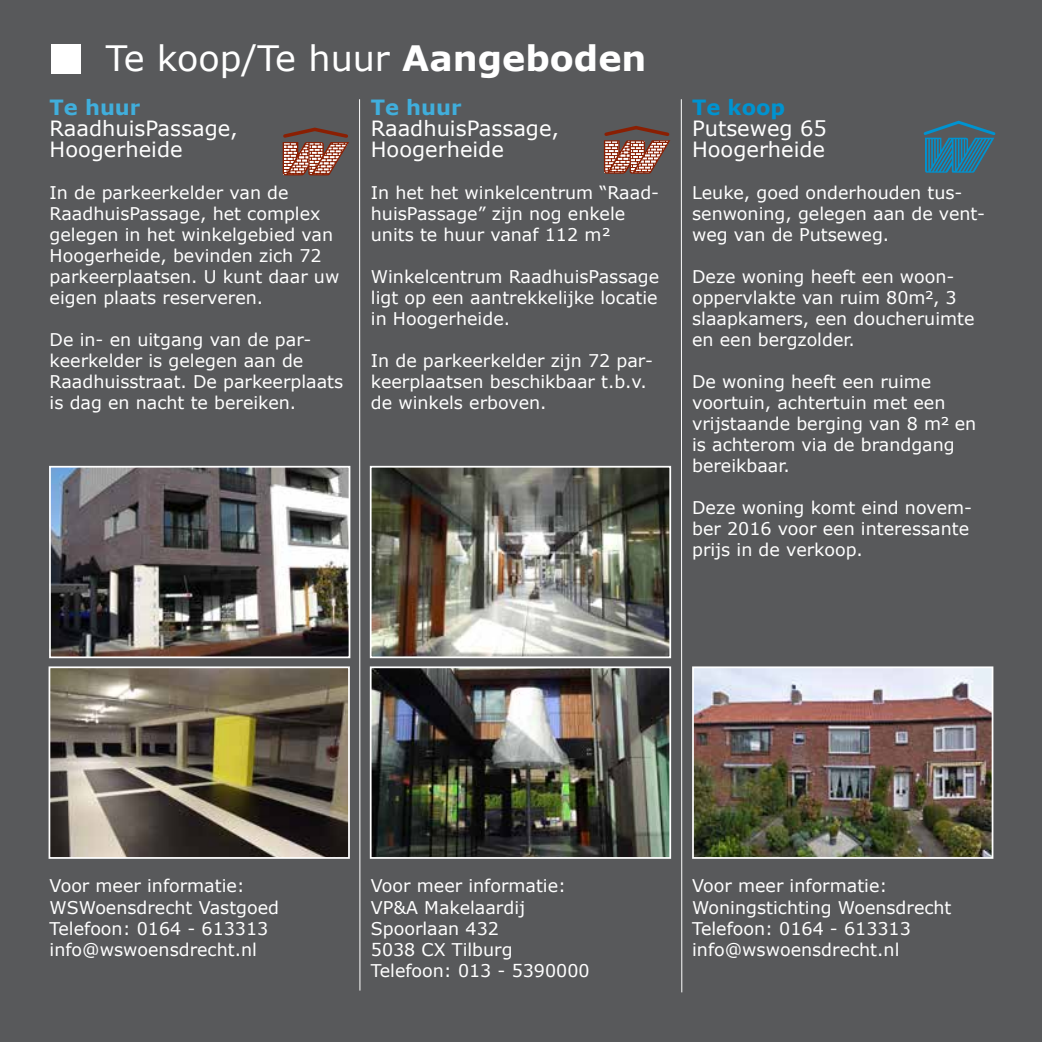
<style>
.page{position:relative;width:1042px;height:1042px;background:#58595b}
.page>*{position:absolute;margin:0;border:0;box-sizing:border-box;transform-origin:0 0}
.t1{font:35px "Verdana";color:#fff}
.t2{font:21px/21px "Verdana";color:#fff}
.t3{font:700 21px "Verdana";color:#40aedc}
.t4{font:700 21px "Verdana";color:#0093d0}
.t5{font:17.5px/21px "Verdana";color:#fff}
.s1{font-weight:700}
</style>
<div class="page">
<div style="left:51px;top:44px;width:30px;height:30px;background:#fff"></div>
<hr style="left:359px;top:99px;width:1px;height:891px;background:#fff">
<hr style="left:681px;top:99px;width:1px;height:893px;background:#fff">
<img style="left:52px;top:469px;width:295px;height:186px">
<div style="left:49px;top:466px;width:301px;height:192px;border:2px solid #fff"></div>
<svg style="left:604px;top:126px;width:66px;height:48px"></svg>
<img style="left:52px;top:669px;width:295px;height:187px">
<div style="left:49px;top:666px;width:301px;height:193px;border:2px solid #fff"></div>
<svg style="left:282px;top:127px;width:67px;height:49px"></svg>
<img style="left:695px;top:669px;width:295px;height:187px">
<div style="left:692px;top:666px;width:301px;height:193px;border:2px solid #fff"></div>
<img style="left:373px;top:669px;width:295px;height:187px">
<div style="left:370px;top:666px;width:301px;height:193px;border:2px solid #fff"></div>
<img style="left:373px;top:469px;width:295px;height:186px">
<div style="left:370px;top:466px;width:301px;height:192px;border:2px solid #fff"></div>
<svg style="left:923px;top:120px;width:73px;height:53px"></svg>
<h1 class="t1" style="left:106px;top:34px;width:542px">Te koop/Te huur <span class="s1">Aangeboden</span></h1>
<p class="t3" style="left:50px;top:93px;width:92px">Te huur</p>
<p class="t2" style="left:50px;top:118px;width:190px">RaadhuisPassage,<br>Hoogerheide</p>
<p class="t5" style="left:50px;top:182px;width:291px">In de parkeerkelder van de<br>RaadhuisPassage, het complex gelegen in het winkelgebied van<br>Hoogerheide, bevinden zich 72 parkeerplaatsen. U kunt daar uw eigen plaats reserveren.</p>
<p class="t5" style="left:50px;top:329px;width:295px">De in- en uitgang van de par&shy;keerkelder is gelegen aan de<br>Raadhuisstraat. De parkeerplaats is dag en nacht te bereiken.</p>
<p class="t3" style="left:371px;top:93px;width:92px">Te huur</p>
<p class="t2" style="left:371px;top:118px;width:190px">RaadhuisPassage,<br>Hoogerheide</p>
<p class="t5" style="left:371px;top:182px;width:290px">In het het winkelcentrum “Raad&shy;huisPassage” zijn nog enkele units te huur vanaf 112 m²</p>
<p class="t5" style="left:371px;top:266px;width:290px;text-align:justify">Winkelcentrum RaadhuisPassage ligt op een aantrekkelijke locatie in Hoogerheide.</p>
<p class="t5" style="left:371px;top:350px;width:284px">In de parkeerkelder zijn 72 par&shy;keerplaatsen beschikbaar t.b.v. de winkels erboven.</p>
<p class="t4" style="left:692px;top:93px;width:95px">Te koop</p>
<p class="t2" style="left:692px;top:118px;width:136px">Putseweg 65<br>Hoogerheide</p>
<p class="t5" style="left:692px;top:182px;width:294px">Leuke, goed onderhouden tus&shy;senwoning, gelegen aan de vent&shy;weg van de Putseweg.</p>
<p class="t5" style="left:692px;top:266px;width:284px">Deze woning heeft een woon&shy;oppervlakte van ruim 80m2, 3 slaapkamers, een doucheruimte en een bergzolder.</p>
<p class="t5" style="left:692px;top:371px;width:286px">De woning heeft een ruime voortuin, achtertuin met een vrijstaande berging van 8 m2 en is achterom via de brandgang bereikbaar.</p>
<p class="t5" style="left:692px;top:497px;width:281px">Deze woning komt eind novem&shy;ber 2016 voor een interessante prijs in de verkoop.</p>
<p class="t5" style="left:50px;top:875px;width:231px">Voor meer informatie:<br>WSWoensdrecht Vastgoed<br>Telefoon: 0164 - 613313 info@wswoensdrecht.nl</p>
<p class="t5" style="left:371px;top:875px;width:220px">Voor meer informatie:<br>VP&amp;A Makelaardij<br>Spoorlaan 432<br>5038 CX Tilburg<br>Telefoon: 013 - 5390000</p>
<p class="t5" style="left:692px;top:875px;width:261px">Voor meer informatie:<br>Woningstichting Woensdrecht<br>Telefoon: 0164 - 613313 info@wswoensdrecht.nl</p>
</div>
